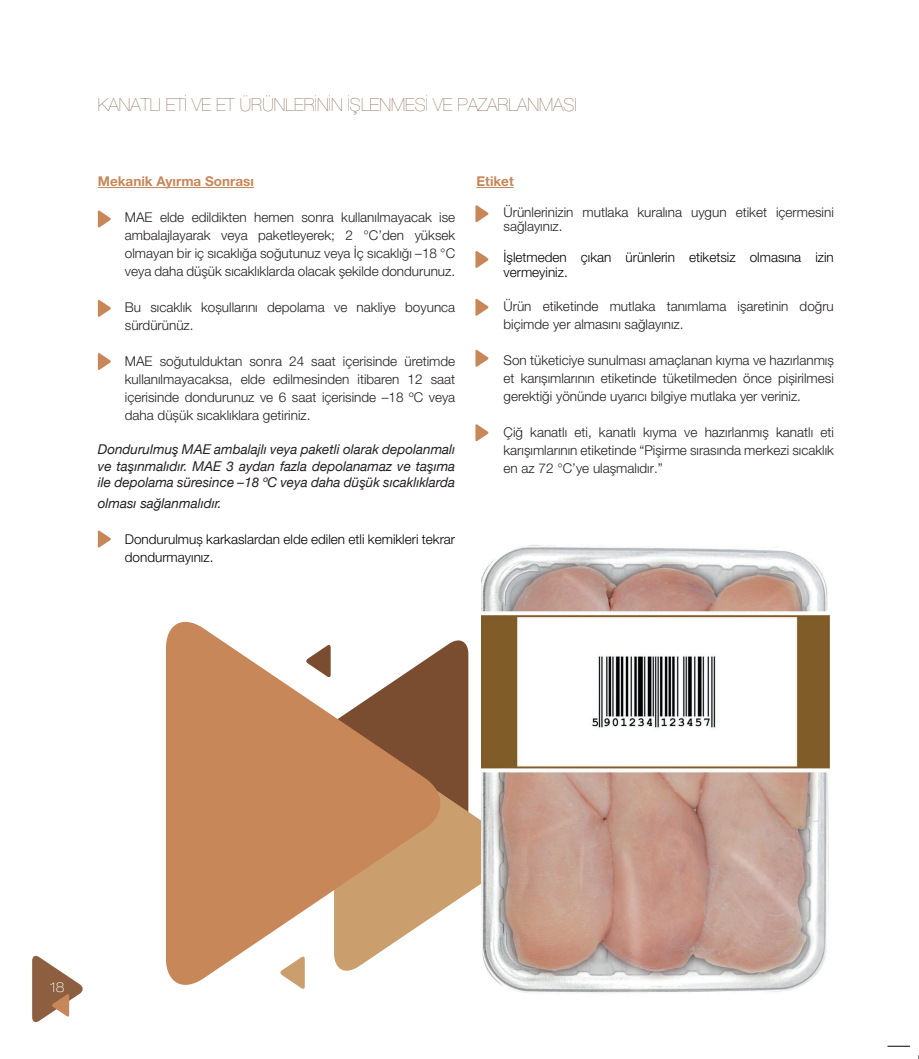
<style>
.page{position:relative;width:919px;height:1059px;background:#fff}
.page>*{position:absolute;margin:0;border:0;box-sizing:border-box;transform-origin:0 0}
.t1{font:200 18px "Helvetica Neue LT Pro";color:#7a4d30}
.t2{font:300 13.5px/18px "Helvetica Neue LT Pro";color:#231f20;text-align:justify}
.t3{font:italic 13.5px/16.2px "Helvetica Neue";color:#231f20;text-align:justify}
.t4{font:300 13.5px/18px "Helvetica Neue LT Pro";color:#000001}
.t5{font:700 13.5px "Helvetica Neue LT Pro";color:#c88758}
.t6{font:100 expanded 13.5px "Helvetica Neue LT Pro";color:#fff}
.s1{color:#000001}
</style>
<div class="page">
<svg style="left:32px;top:955px;width:51px;height:68px"></svg>
<hr style="left:98px;top:187px;width:156px;height:1px;background:#c88758">
<hr style="left:476px;top:187px;width:37px;height:1px;background:#c88758">
<svg style="left:445px;top:728px;width:37px;height:183px;fill:#cb9f6d"></svg>
<svg style="left:445px;top:640px;width:23px;height:190px;background:#875a3b"></svg>
<svg style="left:166px;top:621px;width:279px;height:368px;fill:#c88758"></svg>
<img style="left:482px;top:545px;width:347px;height:449px">
<svg style="left:887px;top:1046px;width:22px;height:1px"></svg>
<svg style="left:98px;top:210px;width:13px;height:18px"></svg>
<svg style="left:98px;top:300px;width:13px;height:17px"></svg>
<svg style="left:98px;top:353px;width:13px;height:17px"></svg>
<svg style="left:98px;top:530px;width:13px;height:18px"></svg>
<svg style="left:475px;top:205px;width:14px;height:18px"></svg>
<svg style="left:475px;top:251px;width:14px;height:17px"></svg>
<svg style="left:475px;top:298px;width:14px;height:18px"></svg>
<svg style="left:475px;top:349px;width:14px;height:18px"></svg>
<svg style="left:475px;top:424px;width:14px;height:17px"></svg>
<h1 class="t1" style="left:98px;top:94px;width:480px">KANATLI ETİ VE ET ÜRÜNLERİNİN İŞLENMESİ VE PAZARLANMASI</h1>
<p class="t5" style="left:98px;top:173px;width:157px">Mekanik Ayırma Sonrası</p>
<p class="t2" style="left:125px;top:208px;width:332px;text-indent:-27px">➢ MAE elde edildikten hemen sonra kullanılmayacak ise ambalajlayarak veya paketleyerek; 2 °C’den yüksek olmayan bir iç sıcaklığa soğutunuz veya İç sıcaklığı –18 °C veya daha düşük sıcaklıklarda olacak şekilde dondurunuz.</p>
<p class="t2" style="left:125px;top:298px;width:332px;text-indent:-27px">➢ Bu sıcaklık koşullarını depolama ve nakliye boyunca sürdürünüz.</p>
<p class="t2" style="left:125px;top:352px;width:332px;text-indent:-27px">➢ MAE soğutulduktan sonra 24 saat içerisinde üretimde kullanılmayacaksa, elde edilmesinden itibaren 12 saat içerisinde dondurunuz ve 6 saat içerisinde –18 ºC veya daha düşük sıcaklıklara getiriniz.</p>
<p class="t3" style="left:98px;top:441px;width:359px">Dondurulmuş MAE ambalajlı veya paketli olarak depolanmalı ve taşınmalıdır. MAE 3 aydan fazla depolanamaz ve taşıma ile depolama süresince –18 ºC veya daha düşük sıcaklıklarda</p>
<p class="t3" style="left:98px;top:495px;width:125px">olması sağlanmalıdır.</p>
<p class="t4" style="left:125px;top:530px;width:332px;text-indent:-27px">➢ Dondurulmuş karkaslardan elde edilen etli kemikleri tekrar dondurmayınız.</p>
<p class="t5" style="left:476px;top:173px;width:39px">Etiket</p>
<p class="t2" style="left:503px;top:205px;width:332px;line-height:14.5px;text-indent:-27px"><span class="s1">➢</span> Ürünlerinizin mutlaka kuralına uygun etiket içermesini sağlayınız.</p>
<p class="t4" style="left:503px;top:250px;width:332px;line-height:14.5px;text-indent:-27px">➢ İşletmeden çıkan ürünlerin etiketsiz olmasına izin vermeyiniz.</p>
<p class="t2" style="left:503px;top:297px;width:332px;text-indent:-27px">➢ Ürün etiketinde mutlaka tanımlama işaretinin doğru biçimde yer almasını sağlayınız.</p>
<p class="t2" style="left:503px;top:351px;width:332px;text-indent:-27px">➢ Son tüketiciye sunulması amaçlanan kıyma ve hazırlanmış et karışımlarının etiketinde tüketilmeden önce pişirilmesi gerektiği yönünde uyarıcı bilgiye mutlaka yer veriniz.</p>
<p class="t2" style="left:503px;top:423px;width:332px;text-indent:-27px">➢ Çiğ kanatlı eti, kanatlı kıyma ve hazırlanmış kanatlı eti karışımlarının etiketinde “Pişirme sırasında merkezi sıcaklık en az 72 °C’ye ulaşmalıdır.”</p>
<p class="t6" style="left:50px;top:979px;width:16px">18</p>
</div>
